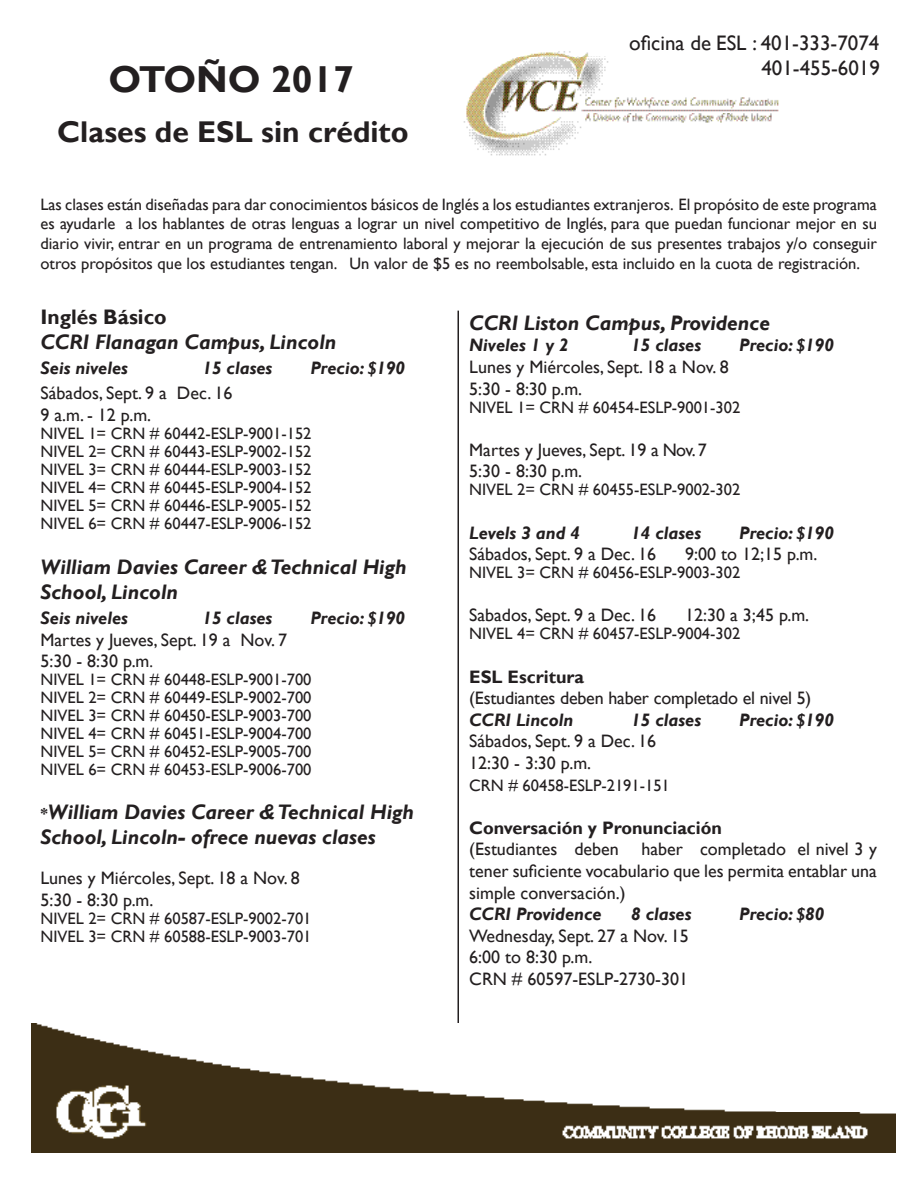
<style>
.page{position:relative;width:918px;height:1188px;background:#fff}
.page>*{position:absolute;margin:0;border:0;box-sizing:border-box;transform-origin:0 0}
.t1{font:700 37.5px "Gill Sans";color:#231f20}
.t2{font:700 30px "Gill Sans";color:#231f20}
.t3{font:italic 700 21px/25.2px "Gill Sans";color:#231f20}
.t4{font:21px "Gill Sans";color:#231f20}
.t5{font:700 21px "Gill Sans";color:#231f20}
.t6{font:18px/21.6px "Gill Sans";color:#231f20}
.t7{font:italic 700 18px "Gill Sans";color:#231f20}
.t8{font:700 18px "Gill Sans";color:#231f20}
.t9{font:16.5px/19.8px "Gill Sans";color:#231f20;text-align:justify}
.s1{font-size:16.5px}
.s2{font-style:normal;font-size:15.75px}
</style>
<div class="page">
<img style="left:463px;top:51px;width:316px;height:105px">
<hr style="left:458px;top:311px;width:1px;height:803px;background:#231f20">
<img style="left:31px;top:1024px;width:864px;height:129px">
<p class="t1" style="left:109px;top:56px;width:247px">OTOÑO 2017</p>
<p class="t2" style="left:57px;top:114px;width:353px">Clases de ESL sin crédito</p>
<p class="t4" style="left:629px;top:30px;width:252px">oficina de ESL : 401-333-7074</p>
<p class="t4" style="left:761px;top:55px;width:120px">401-455-6019</p>
<p class="t9" style="left:40px;top:195px;width:838px">Las clases están diseñadas para dar conocimientos básicos de Inglés a los estudiantes extranjeros. El propósito de este programa es ayudarle a los hablantes de otras lenguas a lograr un nivel competitivo de Inglés, para que puedan funcionar mejor en su diario vivir, entrar en un programa de entrenamiento laboral y mejorar la ejecución de sus presentes trabajos y/o conseguir otros propósitos que los estudiantes tengan. Un valor de $5 es no reembolsable, esta incluido en la cuota de registración.</p>
<p class="t5" style="left:40px;top:304px;width:128px">Inglés Básico</p>
<p class="t3" style="left:40px;top:330px;width:297px">CCRI Flanagan Campus, Lincoln</p>
<p class="t7" style="left:40px;top:357px;width:89px">Seis niveles</p>
<p class="t7" style="left:202px;top:357px;width:71px">15 clases</p>
<p class="t7" style="left:310px;top:357px;width:96px">Precio: $190</p>
<p class="t6" style="left:40px;top:383px;width:193px">Sábados, Sept. 9 a Dec. 16</p>
<p class="t6" style="left:40px;top:404px;width:112px">9 a.m. - 12 p.m.</p>
<p class="t9" style="left:40px;top:424px;width:273px">NIVEL 1= CRN # 60442-ESLP-9001-152</p>
<p class="t9" style="left:40px;top:442px;width:273px">NIVEL 2= CRN # 60443-ESLP-9002-152</p>
<p class="t9" style="left:40px;top:460px;width:273px">NIVEL 3= CRN # 60444-ESLP-9003-152</p>
<p class="t9" style="left:40px;top:478px;width:273px">NIVEL 4= CRN # 60445-ESLP-9004-152</p>
<p class="t9" style="left:40px;top:496px;width:273px">NIVEL 5= CRN # 60446-ESLP-9005-152</p>
<p class="t9" style="left:40px;top:514px;width:273px">NIVEL 6= CRN # 60447-ESLP-9006-152</p>
<p class="t3" style="left:40px;top:555px;width:368px">William Davies Career &amp; Technical High<br>School, Lincoln</p>
<p class="t7" style="left:40px;top:608px;width:89px">Seis niveles</p>
<p class="t7" style="left:202px;top:608px;width:71px">15 clases</p>
<p class="t7" style="left:310px;top:608px;width:96px">Precio: $190</p>
<p class="t6" style="left:40px;top:629px;width:248px">Martes y Jueves, Sept. 19 a Nov. 7</p>
<p class="t6" style="left:40px;top:651px;width:114px">5:30 - 8:30 p.m<span class="s1">.</span></p>
<p class="t9" style="left:40px;top:670px;width:273px">NIVEL 1= CRN # 60448-ESLP-9001-700</p>
<p class="t9" style="left:40px;top:688px;width:273px">NIVEL 2= CRN # 60449-ESLP-9002-700</p>
<p class="t9" style="left:40px;top:706px;width:273px">NIVEL 3= CRN # 60450-ESLP-9003-700</p>
<p class="t9" style="left:40px;top:724px;width:273px">NIVEL 4= CRN # 60451-ESLP-9004-700</p>
<p class="t9" style="left:40px;top:742px;width:273px">NIVEL 5= CRN # 60452-ESLP-9005-700</p>
<p class="t9" style="left:40px;top:760px;width:273px">NIVEL 6= CRN # 60453-ESLP-9006-700</p>
<p class="t3" style="left:40px;top:799px;width:375px"><span class="s2">*</span>William Davies Career &amp; Technical High<br>School, Lincoln- ofrece nuevas clases</p>
<p class="t6" style="left:40px;top:868px;width:261px">Lunes y Miércoles, Sept. 18 a Nov. 8</p>
<p class="t6" style="left:40px;top:889px;width:114px">5:30 - 8:30 p.m.</p>
<p class="t9" style="left:40px;top:909px;width:273px">NIVEL 2= CRN # 60587-ESLP-9002-701</p>
<p class="t9" style="left:40px;top:927px;width:273px">NIVEL 3= CRN # 60588-ESLP-9003-701</p>
<p class="t3" style="left:469px;top:311px;width:302px">CCRI Liston Campus, Providence</p>
<p class="t7" style="left:469px;top:335px;width:101px">Niveles 1 y 2</p>
<p class="t7" style="left:631px;top:335px;width:71px">15 clases</p>
<p class="t7" style="left:739px;top:335px;width:96px">Precio: $190</p>
<p class="t6" style="left:469px;top:357px;width:261px">Lunes y Miércoles, Sept. 18 a Nov. 8</p>
<p class="t6" style="left:469px;top:378px;width:114px">5:30 - 8:30 p.m.</p>
<p class="t9" style="left:469px;top:398px;width:273px">NIVEL 1= CRN # 60454-ESLP-9001-302</p>
<p class="t6" style="left:469px;top:439px;width:239px">Martes y Jueves, Sept. 19 a Nov. 7</p>
<p class="t6" style="left:469px;top:461px;width:114px">5:30 - 8:30 p.m.</p>
<p class="t9" style="left:469px;top:480px;width:273px">NIVEL 2= CRN # 60455-ESLP-9002-302</p>
<p class="t7" style="left:469px;top:522px;width:112px">Levels 3 and 4</p>
<p class="t7" style="left:631px;top:522px;width:71px">14 clases</p>
<p class="t7" style="left:739px;top:522px;width:96px">Precio: $190</p>
<p class="t6" style="left:469px;top:544px;width:188px">Sábados, Sept. 9 a Dec. 16</p>
<p class="t6" style="left:685px;top:544px;width:134px">9:00 to 12;15 p.m.</p>
<p class="t9" style="left:469px;top:563px;width:273px">NIVEL 3= CRN # 60456-ESLP-9003-302</p>
<p class="t6" style="left:469px;top:605px;width:188px">Sabados, Sept. 9 a Dec. 16</p>
<p class="t6" style="left:685px;top:605px;width:125px">12:30 a 3;45 p.m.</p>
<p class="t9" style="left:469px;top:624px;width:273px">NIVEL 4= CRN # 60457-ESLP-9004-302</p>
<p class="t8" style="left:469px;top:666px;width:116px">ESL Escritura</p>
<p class="t6" style="left:469px;top:688px;width:344px">(Estudiantes deben haber completado el nivel 5)</p>
<p class="t7" style="left:469px;top:709px;width:106px">CCRI Lincoln</p>
<p class="t7" style="left:631px;top:709px;width:71px">15 clases</p>
<p class="t7" style="left:739px;top:709px;width:96px">Precio: $190</p>
<p class="t6" style="left:469px;top:731px;width:188px">Sábados, Sept. 9 a Dec. 16<br>12:30 - 3:30 p.m.</p>
<p class="t9" style="left:469px;top:776px;width:202px">CRN # 60458-ESLP-2191-151</p>
<p class="t8" style="left:469px;top:817px;width:254px">Conversación y Pronunciación</p>
<p class="t6" style="left:469px;top:839px;width:151px">(Estudiantes deben</p>
<p class="t6" style="left:469px;top:839px;width:409px;text-align:justify;text-indent:172px">haber completado el nivel 3 y tener suficiente vocabulario que les permita entablar una simple conversación.)</p>
<p class="t7" style="left:469px;top:904px;width:134px">CCRI Providence</p>
<p class="t7" style="left:631px;top:904px;width:62px">8 clases</p>
<p class="t7" style="left:739px;top:904px;width:87px">Precio: $80</p>
<p class="t6" style="left:469px;top:925px;width:221px">Wednesday, Sept. 27 a Nov. 15<br>6:00 to 8:30 p.m.</p>
<p class="t6" style="left:469px;top:969px;width:220px">CRN # 60597-ESLP-2730-301</p>
</div>
